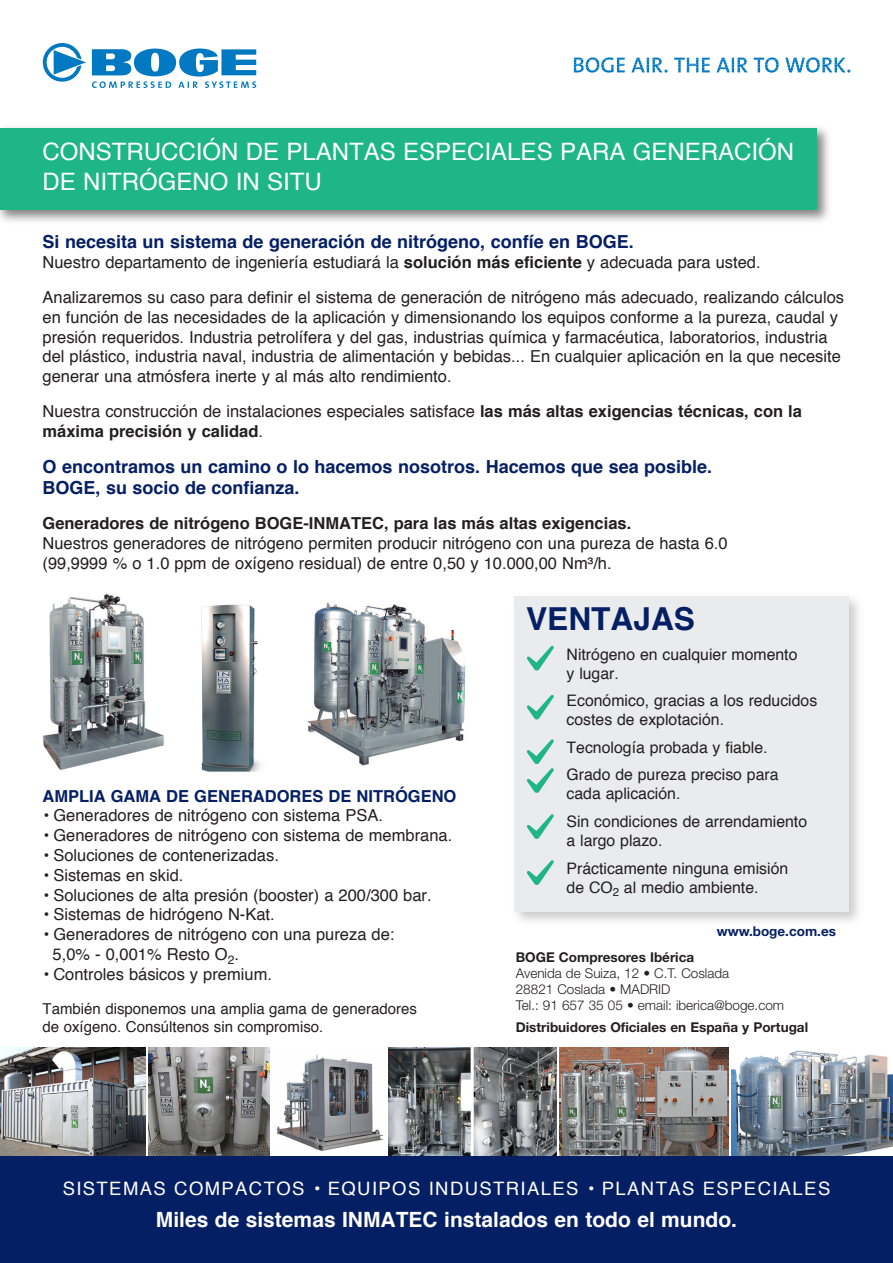
<style>
.page{position:relative;width:893px;height:1263px;background:#fff}
.page>*{position:absolute;margin:0;border:0;box-sizing:border-box;transform-origin:0 0}
.t1{font:700 31.65px "Helvetica";color:#051f64}
.t2{font:24px/30px "Helvetica";color:#fff}
.t3{font:700 21px "Helvetica";color:#fff}
.t4{font:18.45px "Helvetica";letter-spacing:.075em;color:#fff}
.t5{font:700 18px/21.6px "Helvetica";color:#051f64}
.t6{font:16.5px/19.8px "Helvetica";color:#231f20}
.t7{font:700 16.5px/19.8px "Helvetica";color:#231f20}
.t8{font:700 16.5px "Helvetica";color:#051f64}
.t9{font:15.9px/27.6px "Helvetica";color:#231f20}
.t10{font:15px/18px "Helvetica";color:#231f20}
.t11{font:300 13.5px/16.2px "Helvetica Neue";color:#231f20}
.t12{font:700 13.5px "Helvetica Neue";color:#231f20}
.t13{font:700 13.5px "Helvetica Neue";color:#051f64}
.s1{font-weight:700}
.s2{font-weight:400}
</style>
<div class="page">
<div style="left:514px;top:596px;width:335px;height:316px;background:#eaebec"></div>
<svg style="left:43px;top:43px;width:43px;height:39px"></svg>
<svg style="left:92px;top:49px;width:164px;height:39px"></svg>
<svg style="left:574px;top:57px;width:276px;height:16px"></svg>
<img style="left:0;top:1047px;width:145px;height:110px">
<img style="left:560px;top:1047px;width:168px;height:110px">
<img style="left:149px;top:1047px;width:120px;height:110px">
<img style="left:732px;top:1050px;width:161px;height:107px">
<img style="left:272px;top:1054px;width:113px;height:103px">
<img style="left:388px;top:1047px;width:168px;height:110px">
<img style="left:43px;top:593px;width:423px;height:179px">
<img style="left:0;top:127px;width:829px;height:95px">
<div style="left:0;top:128px;width:816px;height:81px;background:#1eb684"></div>
<svg style="left:527px;top:646px;width:27px;height:24px"></svg>
<svg style="left:527px;top:695px;width:27px;height:24px"></svg>
<svg style="left:527px;top:739px;width:27px;height:54px"></svg>
<svg style="left:527px;top:814px;width:27px;height:25px"></svg>
<svg style="left:527px;top:860px;width:27px;height:25px"></svg>
<div style="left:0;top:1157px;width:893px;height:106px;background:#051f64"></div>
<h2 class="t2" style="left:43px;top:138px;width:753px">CONSTRUCCIÓN DE PLANTAS ESPECIALES PARA GENERACIÓN<br>DE NITRÓGENO IN SITU</h2>
<p class="t5" style="left:43px;top:232px;width:593px">Si necesita un sistema de generación de nitrógeno, confíe en BOGE.</p>
<p class="t6" style="left:43px;top:246px;width:803px;line-height:34.8px">Nuestro departamento de ingeniería estudiará la <span class="s1">solución más eficiente</span> y adecuada para usted.<br>Analizaremos su caso para definir el sistema de generación de nitrógeno más adecuado, realizando cálculos</p>
<p class="t6" style="left:43px;top:308px;width:800px">en función de las necesidades de la aplicación y dimensionando los equipos conforme a la pureza, caudal y presión requeridos. Industria petrolífera y del gas, industrias química y farmacéutica, laboratorios, industria del plástico, industria naval, industria de alimentación y bebidas... En cualquier aplicación en la que necesite generar una atmósfera inerte y al más alto rendimiento.</p>
<p class="t7" style="left:43px;top:403px;width:761px"><span class="s2">Nuestra construcción de instalaciones especiales satisface</span> las más altas exigencias técnicas, con la máxima precisión y calidad<span class="s2">.</span></p>
<p class="t5" style="left:43px;top:457px;width:671px">O encontramos un camino o lo hacemos nosotros. Hacemos que sea posible.<br>BOGE, su socio de confianza.</p>
<p class="t7" style="left:43px;top:515px;width:590px">Generadores de nitrógeno BOGE-INMATEC, para las más altas exigencias.</p>
<p class="t6" style="left:43px;top:535px;width:687px">Nuestros generadores de nitrógeno permiten producir nitrógeno con una pureza de hasta 6.0 (99,9999 % o 1.0 ppm de oxígeno residual) de entre 0,50 y 10.000,00 Nm³/h.</p>
<p class="t8" style="left:43px;top:789px;width:415px">AMPLIA GAMA DE GENERADORES DE NITRÓGENO</p>
<p class="t6" style="left:43px;top:807px;width:342px">• Generadores de nitrógeno con sistema PSA.</p>
<p class="t6" style="left:43px;top:827px;width:411px">• Generadores de nitrógeno con sistema de membrana.</p>
<p class="t6" style="left:43px;top:847px;width:238px">• Soluciones de contenerizadas.</p>
<p class="t6" style="left:43px;top:866px;width:143px">• Sistemas en skid.</p>
<p class="t6" style="left:43px;top:886px;width:391px">• Soluciones de alta presión (booster) a 200/300 bar.</p>
<p class="t6" style="left:43px;top:906px;width:234px">• Sistemas de hidrógeno N-Kat.</p>
<p class="t6" style="left:53px;top:926px;width:343px;text-indent:-10px">• Generadores de nitrógeno con una pureza de:<br>5,0% - 0,001% Resto O<sub>2</sub>.</p>
<p class="t6" style="left:43px;top:965px;width:231px">• Controles básicos y premium.</p>
<p class="t10" style="left:43px;top:1000px;width:376px">También disponemos una amplia gama de generadores de oxígeno. Consúltenos sin compromiso.</p>
<h1 class="t1" style="left:526px;top:606px;width:170px">VENTAJAS</h1>
<p class="t9" style="left:567px;top:646px;width:232px;line-height:19px">Nitrógeno en cualquier momento y lugar.</p>
<p class="t9" style="left:567px;top:692px;width:252px;line-height:19px">Económico, gracias a los reducidos costes de explotación.</p>
<p class="t9" style="left:567px;top:735px;width:213px">Tecnología probada y fiable.<br>Grado de pureza preciso para</p>
<p class="t9" style="left:567px;top:781px;width:242px">cada aplicación.<br>Sin condiciones de arrendamiento</p>
<p class="t9" style="left:567px;top:828px;width:223px">a largo plazo.<br>Prácticamente ninguna emisión</p>
<p class="t9" style="left:567px;top:874px;width:193px">de CO<sub>2</sub> al medio ambiente.</p>
<p class="t13" style="left:717px;top:926px;width:121px">www.boge.com.es</p>
<p class="t12" style="left:516px;top:952px;width:180px">BOGE Compresores Ibérica</p>
<p class="t11" style="left:516px;top:966px;width:270px">Avenida de Suiza, 12 • C.T. Coslada<br>28821 Coslada • MADRID<br>Tel.: 91 657 35 05 • email: iberica@boge.com</p>
<p class="t12" style="left:516px;top:1022px;width:294px">Distribuidores Oficiales en España y Portugal</p>
<p class="t4" style="left:63px;top:1181px;width:769px">SISTEMAS COMPACTOS • EQUIPOS INDUSTRIALES • PLANTAS ESPECIALES</p>
<p class="t3" style="left:156px;top:1210px;width:583px">Miles de sistemas INMATEC instalados en todo el mundo.</p>
</div>
